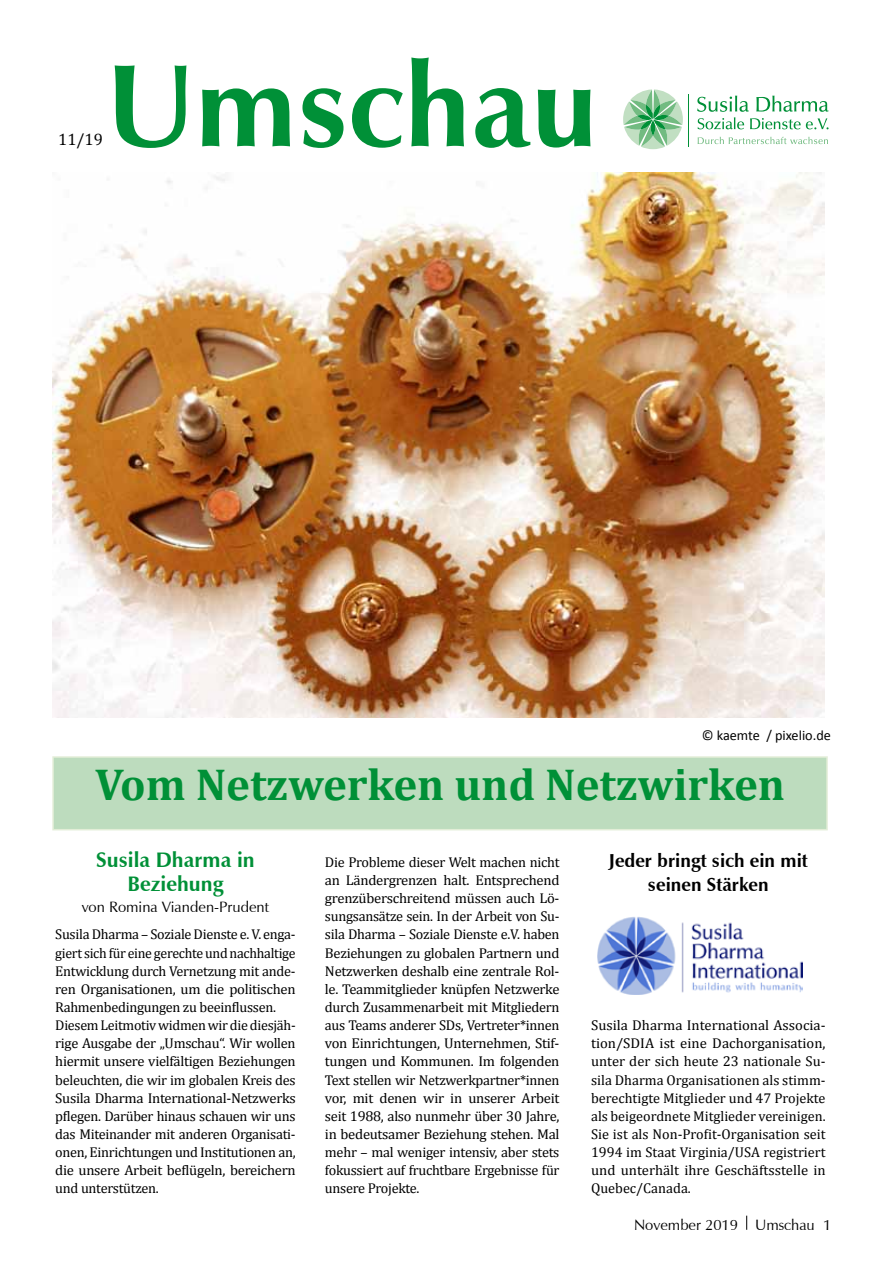
<style>
.page{position:relative;width:893px;height:1263px;background:#fff}
.page>*{position:absolute;margin:0;border:0;box-sizing:border-box;transform-origin:0 0}
.t1{font:700 118.5px "Zapf Humanist 601 BT";color:#009037}
.t2{font:700 45px "Cambria";color:#009037}
.t3{font:700 21px/24px "Zapf Humanist 601 BT";color:#009037;text-align:center}
.t4{font:700 18.75px/24px "Zapf Humanist 601 BT";color:#000;text-align:center}
.t5{font:16.5px "Cambria";color:#000}
.t6{font:15px "Zapf Humanist 601 BT";color:#000}
.t7{font:14.25px/18.1px "Cambria";letter-spacing:-.02em;color:#000;text-align:justify}
.t8{font:14.25px "Calibri";color:#000}
</style>
<div class="page">
<svg style="left:746px;top:1216px;width:1px;height:14px"></svg>
<hr style="left:688px;top:94px;width:1px;height:53px;background:#009037">
<svg style="left:623px;top:89px;width:60px;height:60px"></svg>
<svg style="left:697px;top:96px;width:132px;height:33px"></svg>
<svg style="left:698px;top:137px;width:130px;height:7px"></svg>
<div style="left:53px;top:757px;width:774px;height:73px;background:#bddcbe"></div>
<div style="left:52px;top:756px;width:776px;height:74px;border:2px solid #e2edd7"></div>
<img style="left:52px;top:173px;width:772px;height:544px">
<img style="left:597px;top:917px;width:205px;height:77px">
<p class="t5" style="left:58px;top:129px;width:46px">11/19</p>
<h1 class="t1" style="left:106px;top:32px;width:494px">Umschau</h1>
<p class="t8" style="left:702px;top:726px;width:131px">© kaemte / pixelio.de</p>
<h2 class="t2" style="left:95px;top:753px;width:692px">Vom Netzwerken und Netzwirken</h2>
<h3 class="t3" style="left:96px;top:847px;width:160px">Susila Dharma in<br>Beziehung</h3>
<p class="t6" style="left:82px;top:898px;width:189px">von Romina Vianden-Prudent</p>
<p class="t7" style="left:55px;top:925px;width:242px;text-align:left">Susila Dharma – Soziale Dienste e. V. enga&shy;giert sich für eine gerechte und nachhaltige Entwicklung durch Vernetzung mit ande&shy;ren Organisationen, um die politischen Rahmenbedingungen zu beeinflussen.<br>Diesem Leitmotiv widmen wir die diesjäh&shy;rige Ausgabe der „Umschau“. Wir wollen hiermit unsere vielfältigen Beziehungen beleuchten, die wir im globalen Kreis des Susila Dharma International-Netzwerks pflegen. Darüber hinaus schauen wir uns das Miteinander mit anderen Organisati&shy;onen, Einrichtungen und Institutionen an, die unsere Arbeit beflügeln, bereichern und unterstützen.</p>
<p class="t7" style="left:325px;top:853px;width:236px">Die Probleme dieser Welt machen nicht an Ländergrenzen halt. Entsprechend grenzüberschreitend müssen auch Lö&shy;sungsansätze sein. In der Arbeit von Su&shy;sila Dharma – Soziale Dienste e.V. haben Beziehungen zu globalen Partnern und Netzwerken deshalb eine zentrale Rol&shy;le. Teammitglieder knüpfen Netzwerke durch Zusammenarbeit mit Mitgliedern aus Teams anderer SDs, Vertreter*innen von Einrichtungen, Unternehmen, Stif&shy;tungen und Kommunen. Im folgenden Text stellen wir Netzwerkpartner*innen vor, mit denen wir in unserer Arbeit seit 1988, also nunmehr über 30 Jahre, in bedeutsamer Beziehung stehen. Mal mehr – mal weniger intensiv, aber stets fokussiert auf fruchtbare Ergebnisse für unsere Projekte.</p>
<h3 class="t4" style="left:609px;top:848px;width:201px">Jeder bringt sich ein mit seinen Stärken</h3>
<p class="t7" style="left:591px;top:1016px;width:236px">Susila Dharma International Associa&shy;tion/SDIA ist eine Dachorganisation, unter der sich heute 23 nationale Su&shy;sila Dharma Organisationen als stimm&shy;berechtigte Mitglieder und 47 Projekte als beigeordnete Mitglieder vereinigen.<br>Sie ist als Non-Profit-Organisation seit 1994 im Staat Virginia/USA registriert und unterhält ihre Geschäftsstelle in Quebec/Canada.</p>
<p class="t6" style="left:634px;top:1215px;width:199px">November 2019 Umschau 1</p>
</div>
